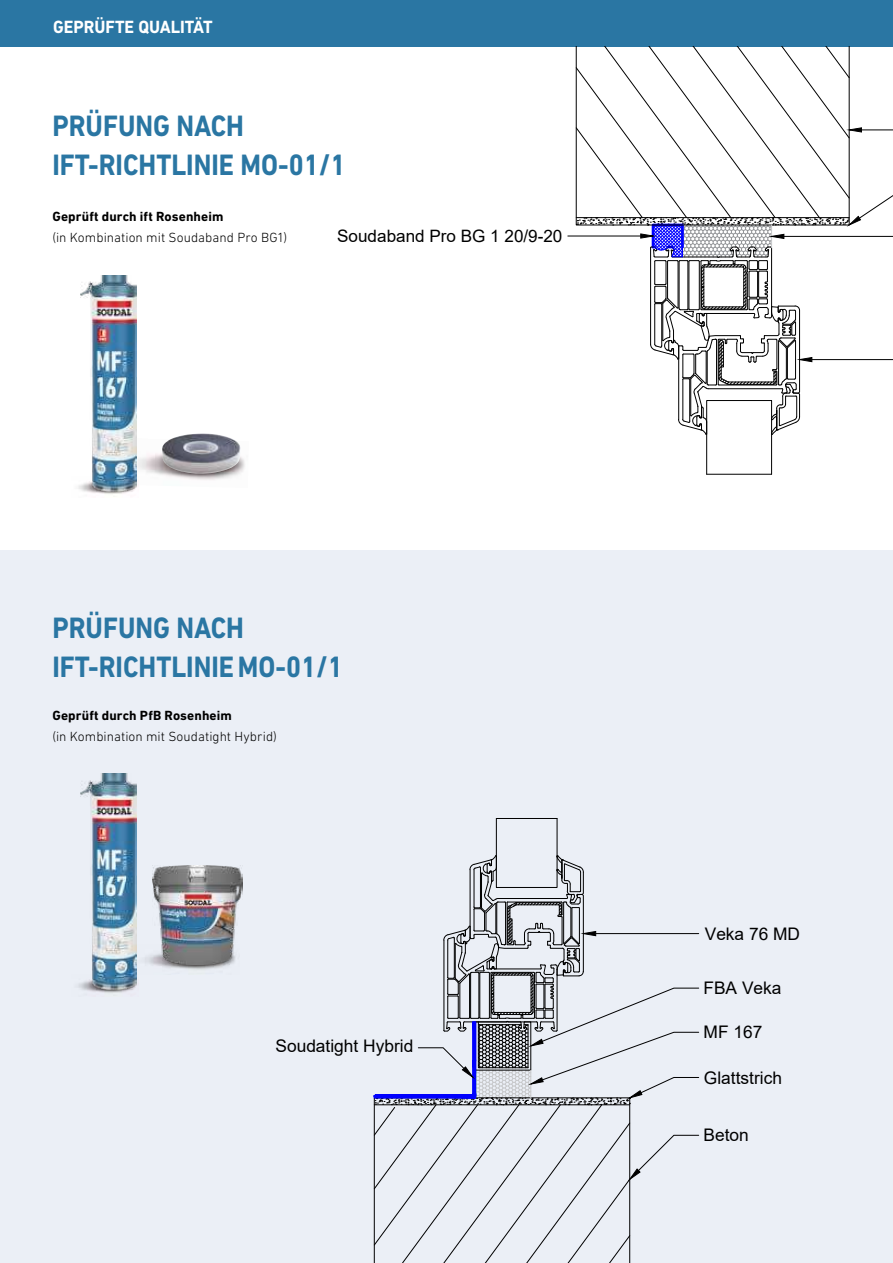
<style>
.page{position:relative;width:893px;height:1263px;background:#fff}
.page>*{position:absolute;margin:0;border:0;box-sizing:border-box;transform-origin:0 0}
.t1{font:700 30px/39px "DIN Next LT Pro";color:#2a76a3;scale:.9 1}
.t2{font:700 18px "DIN Next LT Pro";color:#fff;scale:.95 1}
.t3{font:17.4px "Arial";color:#000}
.t4{font:17.1px "Arial";color:#000}
.t5{font:300 13.5px "DIN Next LT Pro";letter-spacing:.005em;color:#000}
.t6{font:700 13.5px "DIN Next LT Pro";letter-spacing:.01em;color:#000}
</style>
<div class="page">
<div style="left:0;top:551px;width:893px;height:712px;background:#ebeff6"></div>
<div style="left:496px;top:818px;width:61px;height:70px;border:1px solid #000"></div>
<hr style="left:496px;top:818px;width:61px;height:1px;background:#000">
<svg style="left:373px;top:855px;width:326px;height:408px"></svg>
<div style="left:0;top:0;width:893px;height:47px;background:#2a76a3"></div>
<div style="left:706px;top:400px;width:66px;height:75px;border:1px solid #000"></div>
<hr style="left:707px;top:474px;width:65px;height:1px;background:#000">
<hr style="left:568px;top:236px;width:73px;height:1px;background:#000">
<svg style="left:575px;top:47px;width:318px;height:388px"></svg>
<hr style="left:812px;top:359px;width:81px;height:1px;background:#000">
<img style="left:136px;top:944px;width:94px;height:30px">
<img style="left:153px;top:866px;width:89px;height:98px">
<img style="left:78px;top:975px;width:59px;height:18px">
<img style="left:81px;top:774px;width:55px;height:216px">
<img style="left:136px;top:438px;width:109px;height:42px">
<img style="left:162px;top:433px;width:79px;height:41px">
<img style="left:78px;top:476px;width:61px;height:21px">
<img style="left:81px;top:275px;width:55px;height:216px">
<h2 class="t2" style="left:53px;top:17px;width:169px">GEPRÜFTE QUALITÄT</h2>
<h1 class="t1" style="left:52px;top:106px;width:327px">PRÜFUNG NACH<br>IFT-RICHTLINIE MO-01/1</h1>
<p class="t6" style="left:52px;top:209px;width:173px">Geprüft durch ift Rosenheim</p>
<p class="t5" style="left:52px;top:230px;width:236px">(in Kombination mit Soudaband Pro BG1)</p>
<p class="t4" style="left:337px;top:226px;width:227px">Soudaband Pro BG 1 20/9-20</p>
<h1 class="t1" style="left:52px;top:608px;width:324px">PRÜFUNG NACH<br>IFT-RICHTLINIE MO-01/1</h1>
<p class="t6" style="left:52px;top:708px;width:181px">Geprüft durch PfB Rosenheim</p>
<p class="t5" style="left:52px;top:729px;width:226px">(in Kombination mit Soudatight Hybrid)</p>
<p class="t3" style="left:275px;top:1040px;width:139px">Soudatight Hybrid</p>
<p class="t3" style="left:705px;top:927px;width:97px">Veka 76 MD</p>
<p class="t3" style="left:703px;top:981px;width:80px">FBA Veka</p>
<p class="t3" style="left:704px;top:1026px;width:60px">MF 167</p>
<p class="t3" style="left:704px;top:1071px;width:80px">Glattstrich</p>
<p class="t3" style="left:704px;top:1129px;width:47px">Beton</p>
</div>
